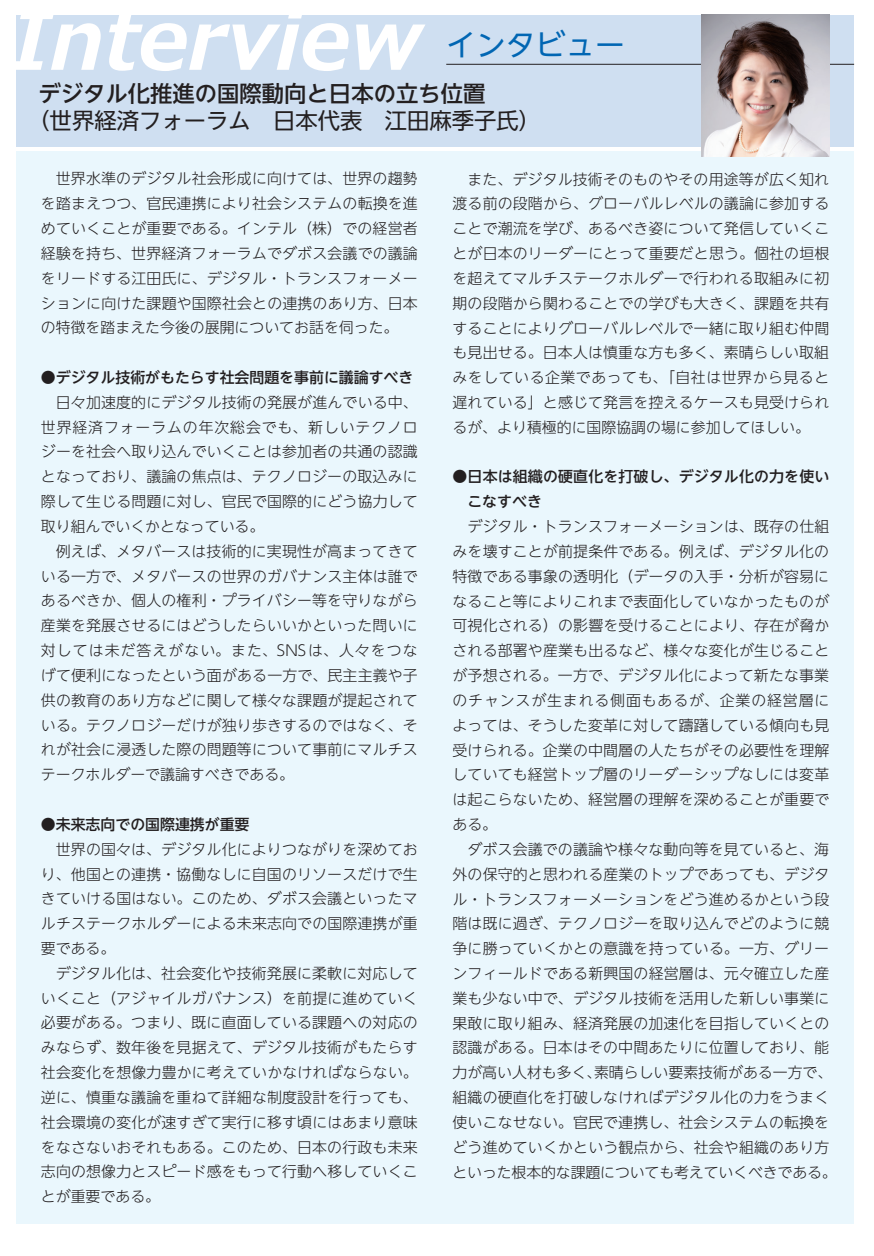
<style>
.page{position:relative;width:874px;height:1256px;background:#fff}
.page>*{position:absolute;margin:0;border:0;box-sizing:border-box;transform-origin:0 0}
.t1{font:italic 700 80.67px "Meiryo UI";color:#fff}
.t2{font:29.75px "UD Shin Go NT Pr 6 N";color:#0166b3}
.t3{font:22.4px "UD Shin Go NT Pr 6 N";color:#231f20}
.t4{font:500 22.4px "UD Shin Go NT Pr 6 N";color:#231f20}
.t5{font:300 14.88px/24.8px "UD Shin Go NT Pr 6 N";letter-spacing:.015em;color:#231f20;text-align:justify}
.t6{font:500 14.88px/24.8px "UD Shin Go NT Pr 6 N";color:#231f20}
</style>
<div class="page">
<div style="left:16px;top:15px;width:837px;height:131px;background:#cfdff1"></div>
<hr style="left:446px;top:64px;width:407px;height:1px;background:#231f20">
<div style="left:16px;top:151px;width:837px;height:1072px;background:#eaf7fd"></div>
<img style="left:701px;top:15px;width:127px;height:142px">
<h1 class="t1" style="left:10px;top:-16px;width:413px">Interview</h1>
<h2 class="t2" style="left:446px;top:21px;width:180px">インタビュー</h2>
<h3 class="t4" style="left:38px;top:75px;width:448px">デジタル化推進の国際動向と日本の立ち位置</h3>
<h3 class="t3" style="left:27px;top:102px;width:515px">（世界経済フォーラム　日本代表　江田麻季子氏）</h3>
<p class="t5" style="left:41px;top:166px;width:378px;text-indent:15px">世界水準のデジタル社会形成に向けては、世界の趨勢を踏まえつつ、官民連携により社会システムの転換を進めていくことが重要である。インテル（株）での経営者経験を持ち、世界経済フォーラムでダボス会議での議論をリードする江田氏に、デジタル・トランスフォーメーションに向けた課題や国際社会との連携のあり方、日本の特徴を踏まえた今後の展開についてお話を伺った。</p>
<p class="t6" style="left:41px;top:364px;width:374px">●デジタル技術がもたらす社会問題を事前に議論すべき</p>
<p class="t5" style="left:41px;top:389px;width:378px;text-indent:15px">日々加速度的にデジタル技術の発展が進んでいる中、世界経済フォーラムの年次総会でも、新しいテクノロジーを社会へ取り込んでいくことは参加者の共通の認識となっており、議論の焦点は、テクノロジーの取込みに際して生じる問題に対し、官民で国際的にどう協力して取り組んでいくかとなっている。</p>
<p class="t5" style="left:41px;top:538px;width:378px;text-indent:15px">例えば、メタバースは技術的に実現性が高まってきている一方で、メタバースの世界のガバナンス主体は誰であるべきか、個人の権利・プライバシー等を守りながら産業を発展させるにはどうしたらいいかといった問いに対しては未だ答えがない。また、SNSは、人々をつなげて便利になったという面がある一方で、民主主義や子供の教育のあり方などに関して様々な課題が提起されている。テクノロジーだけが独り歩きするのではなく、それが社会に浸透した際の問題等について事前にマルチステークホルダーで議論すべきである。</p>
<p class="t6" style="left:41px;top:811px;width:210px">●未来志向での国際連携が重要</p>
<p class="t5" style="left:41px;top:835px;width:378px;text-indent:15px">世界の国々は、デジタル化によりつながりを深めており、他国との連携・協働なしに自国のリソースだけで生きていける国はない。このため、ダボス会議といったマルチステークホルダーによる未来志向での国際連携が重要である。</p>
<p class="t5" style="left:41px;top:959px;width:378px;text-indent:15px">デジタル化は、社会変化や技術発展に柔軟に対応していくこと（アジャイルガバナンス）を前提に進めていく必要がある。つまり、既に直面している課題への対応のみならず、数年後を見据えて、デジタル技術がもたらす社会変化を想像力豊かに考えていかなければならない。逆に、慎重な議論を重ねて詳細な制度設計を行っても、社会環境の変化が速すぎて実行に移す頃にはあまり意味をなさないおそれもある。このため、日本の行政も未来志向の想像力とスピード感をもって行動へ移していくことが重要である。</p>
<p class="t5" style="left:452px;top:166px;width:378px;text-indent:15px">また、デジタル技術そのものやその用途等が広く知れ渡る前の段階から、グローバルレベルの議論に参加することで潮流を学び、あるべき姿について発信していくことが日本のリーダーにとって重要だと思う。個社の垣根を超えてマルチステークホルダーで行われる取組みに初期の段階から関わることでの学びも大きく、課題を共有することによりグローバルレベルで一緒に取り組む仲間も見出せる。日本人は慎重な方も多く、素晴らしい取組みをしている企業であっても、「自社は世界から見ると遅れている」と感じて発言を控えるケースも見受けられるが、より積極的に国際協調の場に参加してほしい。</p>
<p class="t6" style="left:467px;top:464px;width:363px;text-indent:-15px">●日本は組織の硬直化を打破し、デジタル化の力を使いこなすべき</p>
<p class="t5" style="left:452px;top:513px;width:378px;text-indent:15px">デジタル・トランスフォーメーションは、既存の仕組みを壊すことが前提条件である。例えば、デジタル化の特徴である事象の透明化（データの入手・分析が容易になること等によりこれまで表面化していなかったものが可視化される）の影響を受けることにより、存在が脅かされる部署や産業も出るなど、様々な変化が生じることが予想される。一方で、デジタル化によって新たな事業のチャンスが生まれる側面もあるが、企業の経営層によっては、そうした変革に対して躊躇している傾向も見受けられる。企業の中間層の人たちがその必要性を理解していても経営トップ層のリーダーシップなしには変革は起こらないため、経営層の理解を深めることが重要である。</p>
<p class="t5" style="left:452px;top:836px;width:385px;text-align:center">ダボス会議での議論や様々な動向等を見ていると、海<br>外の保守的と思われる産業のトップであっても、デジタル・トランスフォーメーションをどう進めるかという段階は既に過ぎ、テクノロジーを取り込んでどのように競争に勝っていくかとの意識を持っている。一方、グリーンフィールドである新興国の経営層は、元々確立した産業も少ない中で、デジタル技術を活用した新しい事業に果敢に取り組み、経済発展の加速化を目指していくとの認識がある。日本はその中間あたりに位置しており、能力が高い人材も多く、素晴らしい要素技術がある一方で、組織の硬直化を打破しなければデジタル化の力をうまく使いこなせない。官民で連携し、社会システムの転換をどう進めていくかという観点から、社会や組織のあり方といった根本的な課題についても考えていくべきである。</p>
</div>
